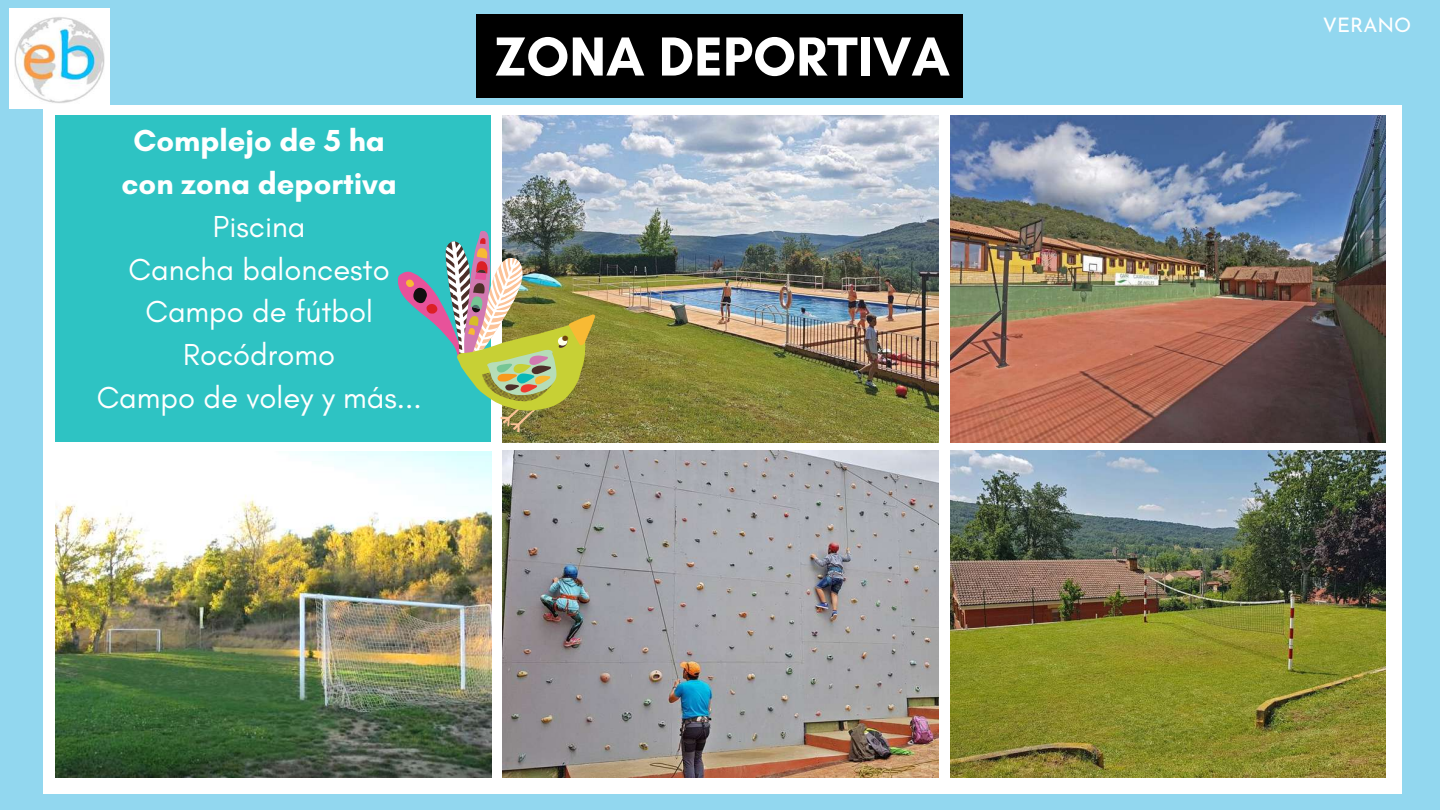
<style>
.page{position:relative;width:1440px;height:810px;background:#92d7ef}
.page>*{position:absolute;margin:0;border:0;box-sizing:border-box;transform-origin:0 0}
.t1{font:700 56px "Glacial Indifference";color:#fff}
.t2{font:700 51.3px "Barlow";color:#feffe6}
.t3{font:30.9px/42.8px "Glacial Indifference";color:#fff;text-align:center}
.t4{font:700 30.9px/42.8px "Glacial Indifference";color:#fff;text-align:center}
.t5{font:20px "Josefin Sans";color:#fff}
.s1{font-size:31.1px;color:#70450c}
</style>
<div class="page">
<div style="left:43px;top:105px;width:1358px;height:689px;background:#fff"></div>
<div style="left:55px;top:115px;width:436px;height:327px;background:#2ec3c3"></div>
<div style="left:477px;top:14px;width:486px;height:84px;background:#000"></div>
<img style="left:55px;top:451px;width:436px;height:326px">
<img style="left:950px;top:450px;width:436px;height:327px">
<img style="left:950px;top:115px;width:436px;height:327px">
<img style="left:503px;top:115px;width:435px;height:327px">
<img style="left:503px;top:451px;width:435px;height:327px">
<img style="left:398px;top:230px;width:197px;height:205px">
<img style="left:9px;top:8px;width:101px;height:101px">
<p class="t4" style="left:122px;top:119px;width:277px">Complejo de 5 ha con zona deportiva</p>
<p class="t3" style="left:97px;top:205px;width:326px">Piscina<br>Cancha baloncesto<br>Campo de fútbol<br>Rocódromo<br>Campo de voley y más...</p>
<h1 class="t1" style="left:495px;top:22px;width:457px">ZONA DEPORTIVA</h1>
<h2 class="t2" style="left:556px;top:294px;width:15px">.<span class="s1">.</span></h2>
<p class="t5" style="left:1323px;top:17px;width:90px">VERANO</p>
</div>
